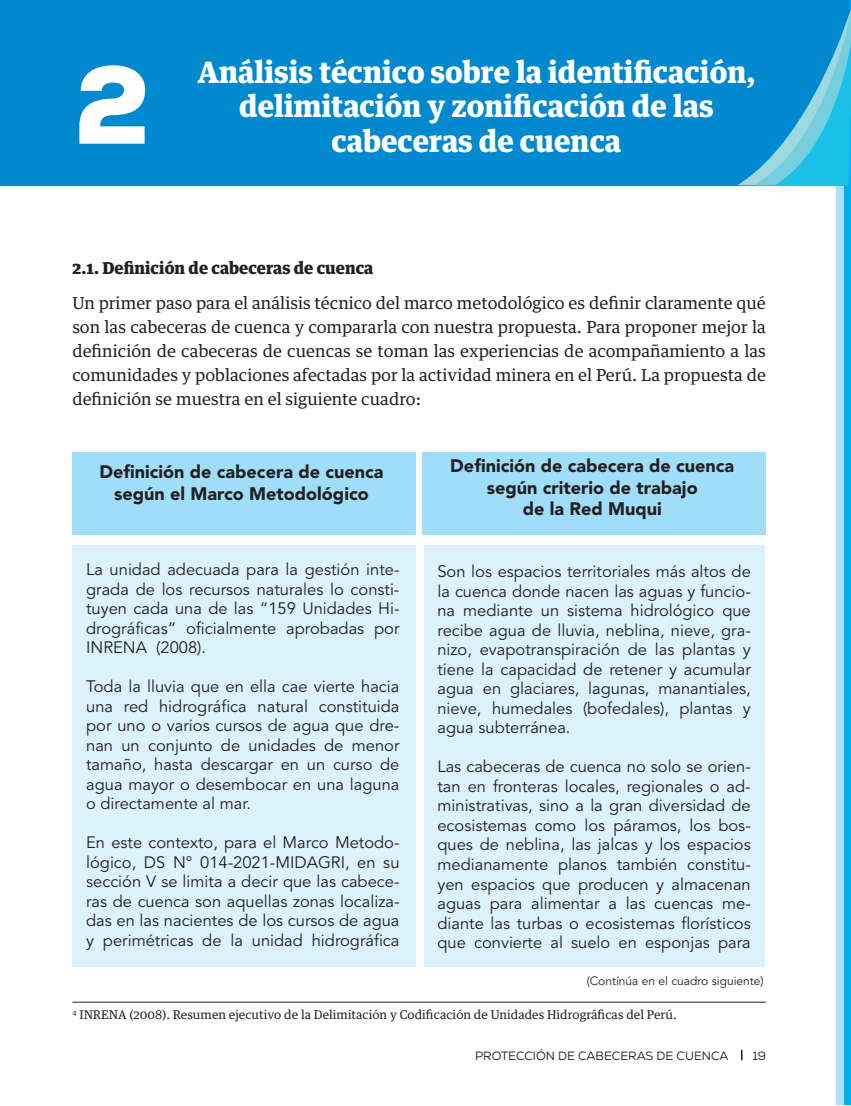
<style>
.page{position:relative;width:851px;height:1106px;background:#fff}
.page>*{position:absolute;margin:0;border:0;box-sizing:border-box;transform-origin:0 0}
.t1{font:900 110.55px "Nexa";color:#fff}
.t2{font:900 29.55px/34.5px "Guardian Text Egyp";color:#fff;text-align:center}
.t3{font:900 18px/21.6px "Avenir LT Std";color:#231f20;text-align:center}
.t4{font:16.5px/19.5px "Avenir";color:#231f20;text-align:justify}
.t5{font:16.5px/24px "Guardian Text Egyp";color:#231f20;text-align:justify}
.t6{font:900 16.5px "Guardian Text Egyp";color:#231f20}
.t7{font:12px "Guardian Text Egyp";color:#231f20}
.t8{font:12px "Nexa";color:#231f20}
.t9{font:12px "Avenir";color:#231f20}
</style>
<div class="page">
<div style="left:843px;top:0;width:7px;height:1104px;background:#00aeef"></div>
<div style="left:836px;top:0;width:7px;height:1104px;background:#aae0f9"></div>
<div style="left:72px;top:545px;width:344px;height:421px;background:#dcf2fc"></div>
<div style="left:424px;top:545px;width:340px;height:421px;background:#dcf2fc"></div>
<div style="left:0;top:0;width:849px;height:185px;background:#0089cf"></div>
<svg style="left:738px;top:6px;width:112px;height:179px"></svg>
<hr style="left:72px;top:1001px;width:693px;height:1px;background:#231f20">
<div style="left:72px;top:452px;width:344px;height:83px;background:#9fddf8"></div>
<div style="left:422px;top:452px;width:343px;height:83px;background:#9fddf8"></div>
<h1 class="t1" style="left:74px;top:33px;width:78px">2</h1>
<h2 class="t2" style="left:197px;top:52px;width:559px">Análisis técnico sobre la identificación, delimitación y zonificación de las cabeceras de cuenca</h2>
<p class="t6" style="left:73px;top:254px;width:302px">2.1. Definición de cabeceras de cuenca</p>
<p class="t5" style="left:72px;top:290px;width:695px">Un primer paso para el análisis técnico del marco metodológico es definir claramente qué son las cabeceras de cuenca y compararla con nuestra propuesta. Para proponer mejor la definición de cabeceras de cuencas se toman las experiencias de acompañamiento a las comunidades y poblaciones afectadas por la actividad minera en el Perú. La propuesta de definición se muestra en el siguiente cuadro:</p>
<p class="t3" style="left:99px;top:461px;width:285px">Definición de cabecera de cuenca según el Marco Metodológico</p>
<p class="t3" style="left:450px;top:455px;width:285px">Definición de cabecera de cuenca según criterio de trabajo<br>de la Red Muqui</p>
<p class="t4" style="left:86px;top:560px;width:315px">La unidad adecuada para la gestión inte&shy;grada de los recursos naturales lo consti&shy;tuyen cada una de las “159 Unidades Hi&shy;drográficas” oficialmente aprobadas por INRENA (2008).</p>
<p class="t4" style="left:86px;top:677px;width:315px">Toda la lluvia que en ella cae vierte hacia una red hidrográfica natural constituida por uno o varios cursos de agua que dre&shy;nan un conjunto de unidades de menor tamaño, hasta descargar en un curso de agua mayor o desembocar en una laguna o directamente al mar.</p>
<p class="t4" style="left:86px;top:833px;width:315px">En este contexto, para el Marco Metodo&shy;lógico, DS N° 014-2021-MIDAGRI, en su sección V se limita a decir que las cabece&shy;ras de cuenca son aquellas zonas localiza&shy;das en las nacientes de los cursos de agua y perimétricas de la unidad hidrográfica</p>
<p class="t4" style="left:437px;top:562px;width:315px">Son los espacios territoriales más altos de la cuenca donde nacen las aguas y funcio&shy;na mediante un sistema hidrológico que recibe agua de lluvia, neblina, nieve, gra&shy;nizo, evapotranspiración de las plantas y tiene la capacidad de retener y acumular agua en glaciares, lagunas, manantiales, nieve, humedales (bofedales), plantas y agua subterránea.</p>
<p class="t4" style="left:437px;top:757px;width:315px">Las cabeceras de cuenca no solo se orien&shy;tan en fronteras locales, regionales o ad&shy;ministrativas, sino a la gran diversidad de ecosistemas como los páramos, los bos&shy;ques de neblina, las jalcas y los espacios medianamente planos también constitu&shy;yen espacios que producen y almacenan aguas para alimentar a las cuencas me&shy;diante las turbas o ecosistemas florísticos que convierte al suelo en esponjas para</p>
<p class="t9" style="left:586px;top:972px;width:178px">(Contínúa en el cuadro siguiente)</p>
<p class="t7" style="left:72px;top:1004px;width:606px"><sup>4</sup> INRENA (2008). Resumen ejecutivo de la Delimitación y Codificación de Unidades Hidrográficas del Perú.</p>
<p class="t8" style="left:475px;top:1048px;width:255px">PROTECCIÓN DE CABECERAS DE CUENCA</p>
<p class="t8" style="left:752px;top:1048px;width:15px">19</p>
</div>
